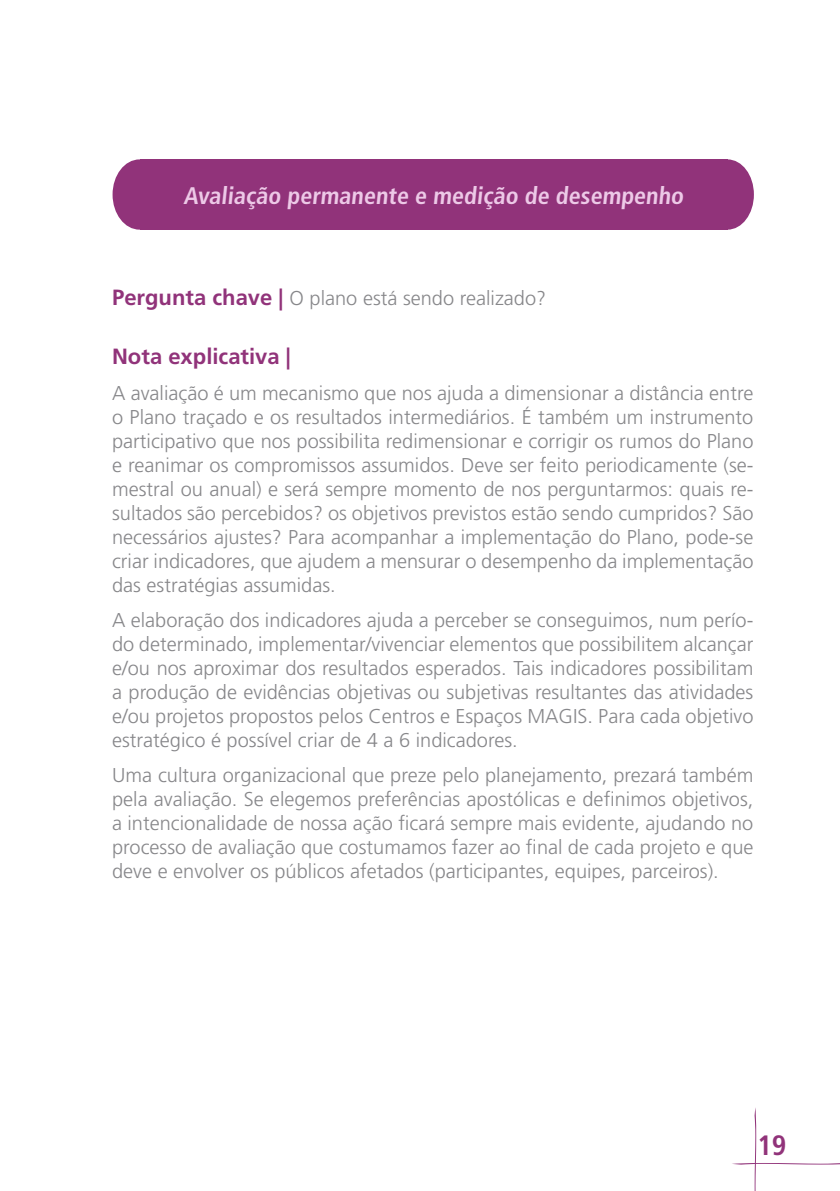
<style>
.page{position:relative;width:840px;height:1191px;background:#fff}
.page>*{position:absolute;margin:0;border:0;box-sizing:border-box;transform-origin:0 0}
.t1{font:700 condensed 28px "Frutiger LT Std";color:#91337a}
.Alinhado_0{font:700 condensed 24px "Frutiger LT Std";color:#edc9e7}
.Alinhado_0-2{font:700 22px "Frutiger LT Std";color:#91337a}
.Alinhado_0-3{font:300 20px/24px "Frutiger LT Std";color:#87878a;text-align:justify}
.s1{font-weight:700;font-size:22px;color:#91337a}
</style>
<div class="page">
<svg style="left:732px;top:1107px;width:107px;height:84px"></svg>
<div style="left:139px;top:159px;width:588px;height:71px;background:#91337a"></div>
<div style="left:112px;top:159px;width:54px;height:71px;background:#91337a;border-radius:50%"></div>
<div style="left:700px;top:159px;width:53px;height:71px;background:#91337a;border-radius:50%"></div>
<p class="Alinhado_0" style="left:183px;top:181px;width:504px">Avaliação permanente e medição de desempenho</p>
<p class="Alinhado_0-3" style="left:112px;top:286px;width:435px"><span class="s1">Pergunta chave |</span> O plano está sendo realizado?</p>
<p class="Alinhado_0-2" style="left:112px;top:343px;width:180px">Nota explicativa |</p>
<p class="Alinhado_0-3" style="left:112px;top:381px;width:642px">A avaliação é um mecanismo que nos ajuda a dimensionar a distância entre o Plano traçado e os resultados intermediários. É também um instrumento participativo que nos possibilita redimensionar e corrigir os rumos do Plano e reanimar os compromissos assumidos. Deve ser feito periodicamente (se&shy;mestral ou anual) e será sempre momento de nos perguntarmos: quais re&shy;sultados são percebidos? os objetivos previstos estão sendo cumpridos? São necessários ajustes? Para acompanhar a implementação do Plano, pode-se criar indicadores, que ajudem a mensurar o desempenho da implementação das estratégias assumidas.</p>
<p class="Alinhado_0-3" style="left:112px;top:608px;width:642px">A elaboração dos indicadores ajuda a perceber se conseguimos, num perío&shy;do determinado, implementar/vivenciar elementos que possibilitem alcançar e/ou nos aproximar dos resultados esperados. Tais indicadores possibilitam a produção de evidências objetivas ou subjetivas resultantes das atividades e/ou projetos propostos pelos Centros e Espaços MAGIS. Para cada objetivo estratégico é possível criar de 4 a 6 indicadores.</p>
<p class="Alinhado_0-3" style="left:112px;top:763px;width:642px">Uma cultura organizacional que preze pelo planejamento, prezará também pela avaliação. Se elegemos preferências apostólicas e definimos objetivos, a intencionalidade de nossa ação ficará sempre mais evidente, ajudando no processo de avaliação que costumamos fazer ao final de cada projeto e que deve e envolver os públicos afetados (participantes, equipes, parceiros).</p>
<h1 class="t1" style="left:756px;top:1128px;width:31px">19</h1>
</div>
